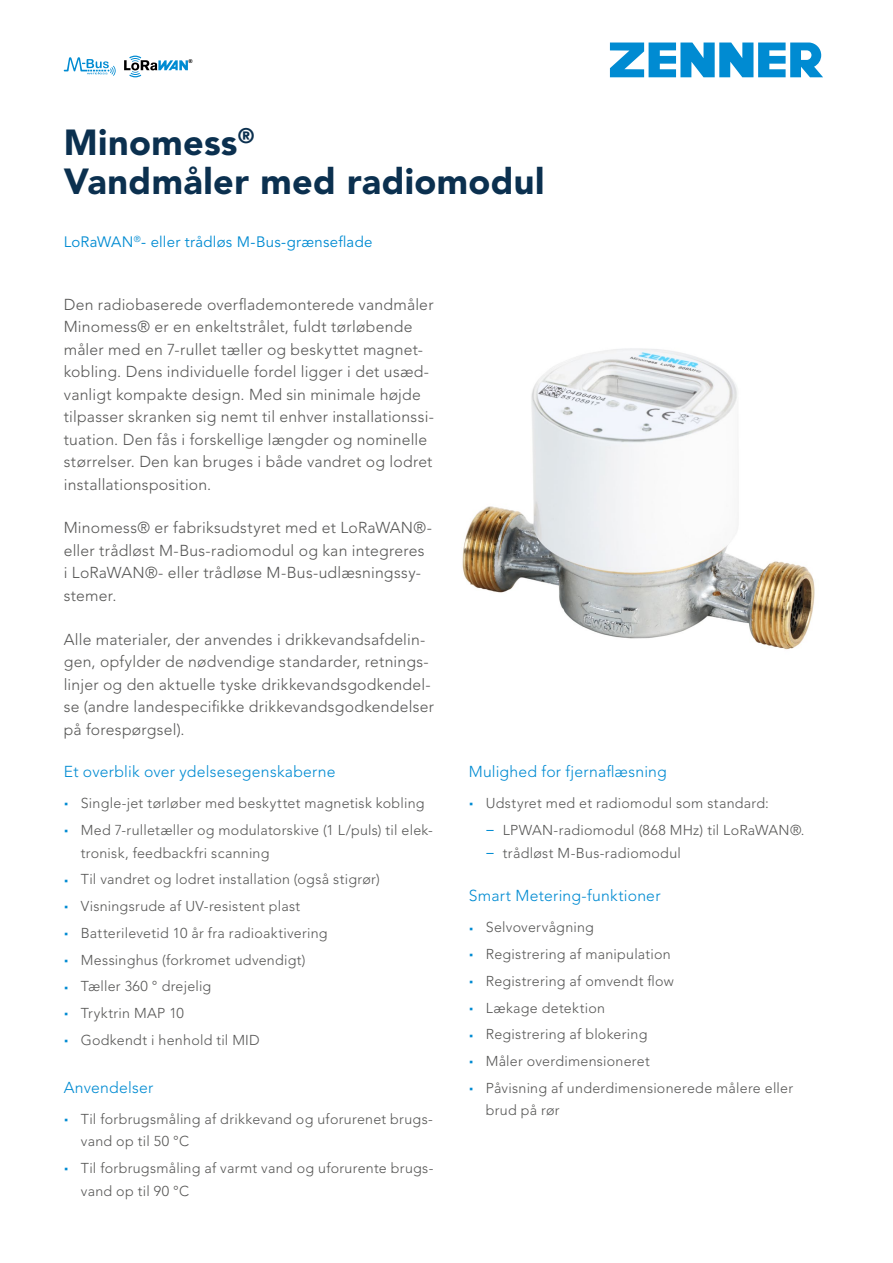
<style>
.page{position:relative;width:893px;height:1263px;background:#fff}
.page>*{position:absolute;margin:0;border:0;box-sizing:border-box;transform-origin:0 0}
.Headline_-_Titel{font:900 36px/39.6px "Avenir LT Pro";letter-spacing:.01em;color:#0b304f}
.Copy_Text{font:300 15.75px/22.5px "Avenir LT Pro";letter-spacing:.015em;color:#575756}
.Headline-Aufzählung{font:300 15.75px "Avenir LT Pro";letter-spacing:.015em;color:#008bd2}
.Headline_-_Titel-2{font:15px "Avenir LT Pro";letter-spacing:.015em;color:#008bd2}
.t1{font:300 14.25px/22.5px "Avenir LT Pro";letter-spacing:.02em;color:#575756}
.Bildunterschriften{font:900 5.25px "Arial";color:#000}
.s1{font-family:"Source Sans Pro";font-weight:400;font-size:6px;color:#008bd2}
.s2{font-family:"Source Sans Pro";font-weight:400;font-size:18px;color:#008bd2}
</style>
<div class="page">
<svg style="left:610px;top:43px;width:213px;height:34px"></svg>
<svg style="left:124px;top:56px;width:64px;height:21px"></svg>
<svg style="left:64px;top:57px;width:52px;height:19px"></svg>
<img style="left:462px;top:348px;width:353px;height:302px">
<p class="Bildunterschriften" style="left:189px;top:57px;width:6px">®</p>
<p class="Headline_-_Titel" style="left:64px;top:123px;width:482px">Minomess<sup>®<br></sup>Vandmåler med radiomodul</p>
<p class="Headline_-_Titel-2" style="left:64px;top:233px;width:310px">LoRaWAN<sup>®</sup>- eller trådløs M-Bus-grænseflade</p>
<p class="Copy_Text" style="left:64px;top:293px;width:372px">Den radiobaserede overflademonterede vandmåler Minomess® er en enkeltstrålet, fuldt tørløbende måler med en 7-rullet tæller og beskyttet magnet&shy;kobling. Dens individuelle fordel ligger i det usæd&shy;vanligt kompakte design. Med sin minimale højde tilpasser skranken sig nemt til enhver installationssi&shy;tuation. Den fås i forskellige længder og nominelle størrelser. Den kan bruges i både vandret og lodret installationsposition.</p>
<p class="Copy_Text" style="left:64px;top:517px;width:370px">Minomess® er fabriksudstyret med et LoRaWAN®- eller trådløst M-Bus-radiomodul og kan integreres i LoRaWAN®- eller trådløse M-Bus-udlæsningssy&shy;stemer.</p>
<p class="Copy_Text" style="left:64px;top:628px;width:372px">Alle materialer, der anvendes i drikkevandsafdelin&shy;gen, opfylder de nødvendige standarder, retnings&shy;linjer og den aktuelle tyske drikkevandsgodkendel&shy;se (andre landespecifikke drikkevandsgodkendelser på forespørgsel).</p>
<p class="Headline-Aufzählung" style="left:64px;top:763px;width:273px">Et overblik over ydelsesegenskaberne</p>
<p class="t1" style="left:65px;top:792px;width:361px"><span class="s1">■</span> Single-jet tørløber med beskyttet magnetisk kobling</p>
<p class="t1" style="left:81px;top:819px;width:354px;text-indent:-16px"><span class="s1">■</span> Med 7-rulletæller og modulatorskive (1 L/puls) til elek&shy;tronisk, feedbackfri scanning</p>
<p class="t1" style="left:65px;top:868px;width:317px"><span class="s1">■</span> Til vandret og lodret installation (også stigrør)</p>
<p class="t1" style="left:65px;top:895px;width:237px"><span class="s1">■</span> Visningsrude af UV-resistent plast</p>
<p class="t1" style="left:65px;top:922px;width:264px"><span class="s1">■</span> Batterilevetid 10 år fra radioaktivering</p>
<p class="t1" style="left:65px;top:948px;width:243px"><span class="s1">■</span> Messinghus (forkromet udvendigt)</p>
<p class="t1" style="left:65px;top:975px;width:148px"><span class="s1">■</span> Tæller 360 ° drejelig</p>
<p class="t1" style="left:65px;top:1002px;width:121px"><span class="s1">■</span> Tryktrin MAP 10</p>
<p class="t1" style="left:65px;top:1029px;width:197px"><span class="s1">■</span> Godkendt i henhold til MID</p>
<p class="Headline-Aufzählung" style="left:64px;top:1078px;width:91px">Anvendelser</p>
<p class="t1" style="left:81px;top:1108px;width:354px;text-indent:-16px"><span class="s1">■</span> Til forbrugsmåling af drikkevand og uforurenet brugs&shy;vand op til 50 °C</p>
<p class="t1" style="left:81px;top:1157px;width:354px;text-indent:-16px"><span class="s1">■</span> Til forbrugsmåling af varmt vand og uforurente brugs&shy;vand op til 90 °C</p>
<p class="Headline-Aufzählung" style="left:469px;top:763px;width:199px">Mulighed for fjernaflæsning</p>
<p class="t1" style="left:470px;top:792px;width:301px"><span class="s1">■</span> Udstyret med et radiomodul som standard:</p>
<p class="t1" style="left:486px;top:819px;width:320px"><span class="s2">–</span> LPWAN-radiomodul (868 MHz) til LoRaWAN®.</p>
<p class="t1" style="left:486px;top:841px;width:197px"><span class="s2">–</span> trådløst M-Bus-radiomodul</p>
<p class="Headline-Aufzählung" style="left:469px;top:887px;width:193px">Smart Metering-funktioner</p>
<p class="t1" style="left:470px;top:916px;width:126px"><span class="s1">■</span> Selvovervågning</p>
<p class="t1" style="left:470px;top:943px;width:203px"><span class="s1">■</span> Registrering af manipulation</p>
<p class="t1" style="left:470px;top:970px;width:206px"><span class="s1">■</span> Registrering af omvendt flow</p>
<p class="t1" style="left:470px;top:996px;width:137px"><span class="s1">■</span> Lækage detektion</p>
<p class="t1" style="left:470px;top:1023px;width:179px"><span class="s1">■</span> Registrering af blokering</p>
<p class="t1" style="left:470px;top:1050px;width:182px"><span class="s1">■</span> Måler overdimensioneret</p>
<p class="t1" style="left:486px;top:1077px;width:309px;text-indent:-16px"><span class="s1">■</span> Påvisning af underdimensionerede målere eller brud på rør</p>
</div>
